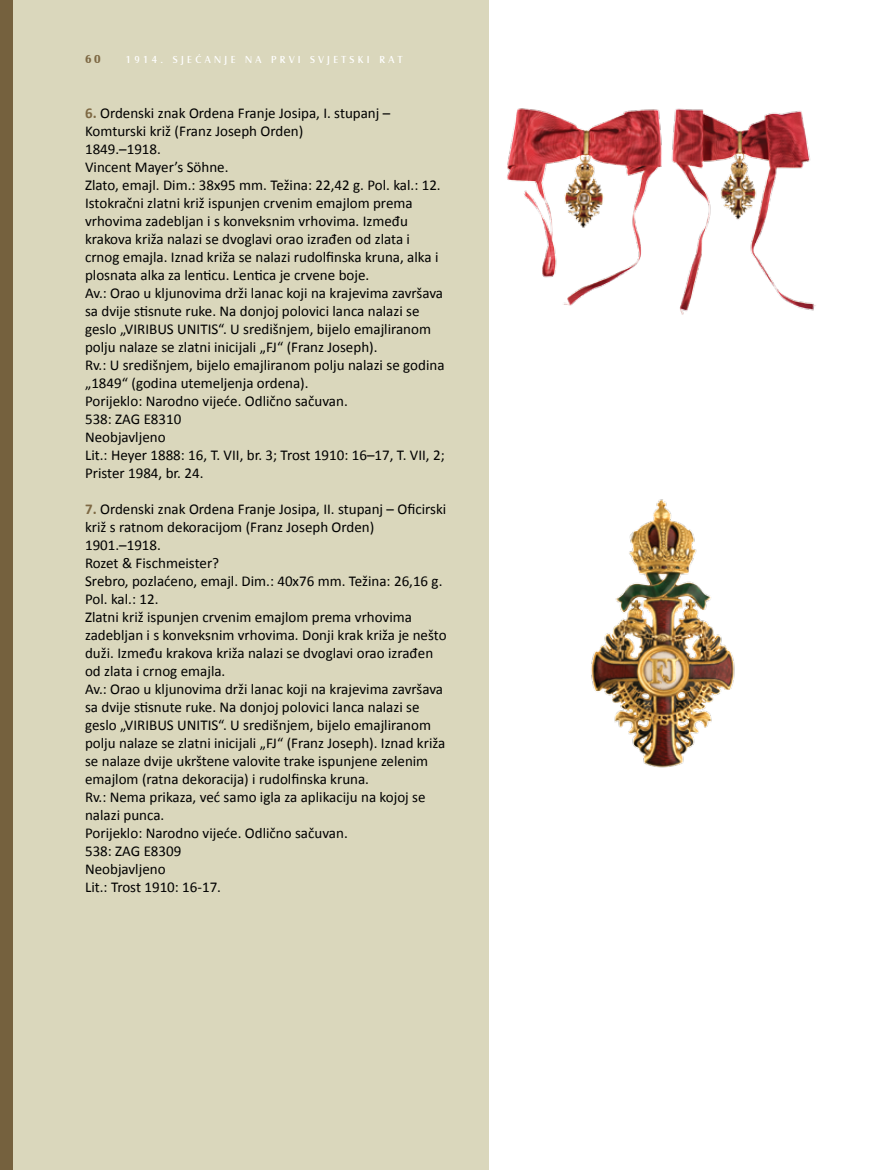
<style>
.page{position:relative;width:872px;height:1170px;background:#fff}
.page>*{position:absolute;margin:0;border:0;box-sizing:border-box;transform-origin:0 0}
.t1{font:15px/18px "Calibri";color:#000}
.t2{font:700 12px "Castle T";color:#7e6944}
.t3{font:10.5px "Castle T";letter-spacing:.32em;color:#fff}
.s1{font-weight:700;color:#7e6944}
</style>
<div class="page">
<div style="left:0;top:0;width:489px;height:1169px;background:#dad7bc"></div>
<div style="left:0;top:0;width:13px;height:1169px;background:#75613e"></div>
<img style="left:671px;top:108px;width:145px;height:207px">
<img style="left:507px;top:108px;width:155px;height:198px">
<img style="left:591px;top:499px;width:144px;height:269px">
<p class="t2" style="left:85px;top:51px;width:17px">60</p>
<p class="t3" style="left:126px;top:53px;width:278px">1914. SJEĆANJE NA PRVI SVJETSKI RAT</p>
<p class="t1" style="left:85px;top:104px;width:361px"><span class="s1">6.</span> Ordenski znak Ordena Franje Josipa, I. stupanj – Komturski križ (Franz Joseph Orden)<br>1849.–1918.<br>Vincent Mayer’s Söhne.<br>Zlato, emajl. Dim.: 38x95 mm. Težina: 22,42 g. Pol. kal.: 12.<br>Istokračni zlatni križ ispunjen crvenim emajlom prema vrhovima zadebljan i s konveksnim vrhovima. Između krakova križa nalazi se dvoglavi orao izrađen od zlata i crnog emajla. Iznad križa se nalazi rudolfinska kruna, alka i plosnata alka za lenticu. Lentica je crvene boje.<br>Av.: Orao u kljunovima drži lanac koji na krajevima završava sa dvije stisnute ruke. Na donjoj polovici lanca nalazi se geslo „VIRIBUS UNITIS“. U središnjem, bijelo emajliranom polju nalaze se zlatni inicijali „FJ“ (Franz Joseph).<br>Rv.: U središnjem, bijelo emajliranom polju nalazi se godina „1849“ (godina utemeljenja ordena).<br>Porijeklo: Narodno vijeće. Odlično sačuvan.<br>538: ZAG E8310<br>Neobjavljeno<br>Lit.: Heyer 1888: 16, T. VII, br. 3; Trost 1910: 16–17, T. VII, 2; Prister 1984, br. 24.</p>
<p class="t1" style="left:85px;top:500px;width:363px"><span class="s1">7.</span> Ordenski znak Ordena Franje Josipa, II. stupanj – Oficirski križ s ratnom dekoracijom (Franz Joseph Orden)<br>1901.–1918.<br>Rozet &amp; Fischmeister?<br>Srebro, pozlaćeno, emajl. Dim.: 40x76 mm. Težina: 26,16 g.<br>Pol. kal.: 12.<br>Zlatni križ ispunjen crvenim emajlom prema vrhovima zadebljan i s konveksnim vrhovima. Donji krak križa je nešto duži. Između krakova križa nalazi se dvoglavi orao izrađen od zlata i crnog emajla.<br>Av.: Orao u kljunovima drži lanac koji na krajevima završava sa dvije stisnute ruke. Na donjoj polovici lanca nalazi se geslo „VIRIBUS UNITIS“. U središnjem, bijelo emajliranom polju nalaze se zlatni inicijali „FJ“ (Franz Joseph). Iznad križa se nalaze dvije ukrštene valovite trake ispunjene zelenim emajlom (ratna dekoracija) i rudolfinska kruna.<br>Rv.: Nema prikaza, već samo igla za aplikaciju na kojoj se nalazi punca.<br>Porijeklo: Narodno vijeće. Odlično sačuvan.<br>538: ZAG E8309<br>Neobjavljeno<br>Lit.: Trost 1910: 16-17.</p>
</div>
